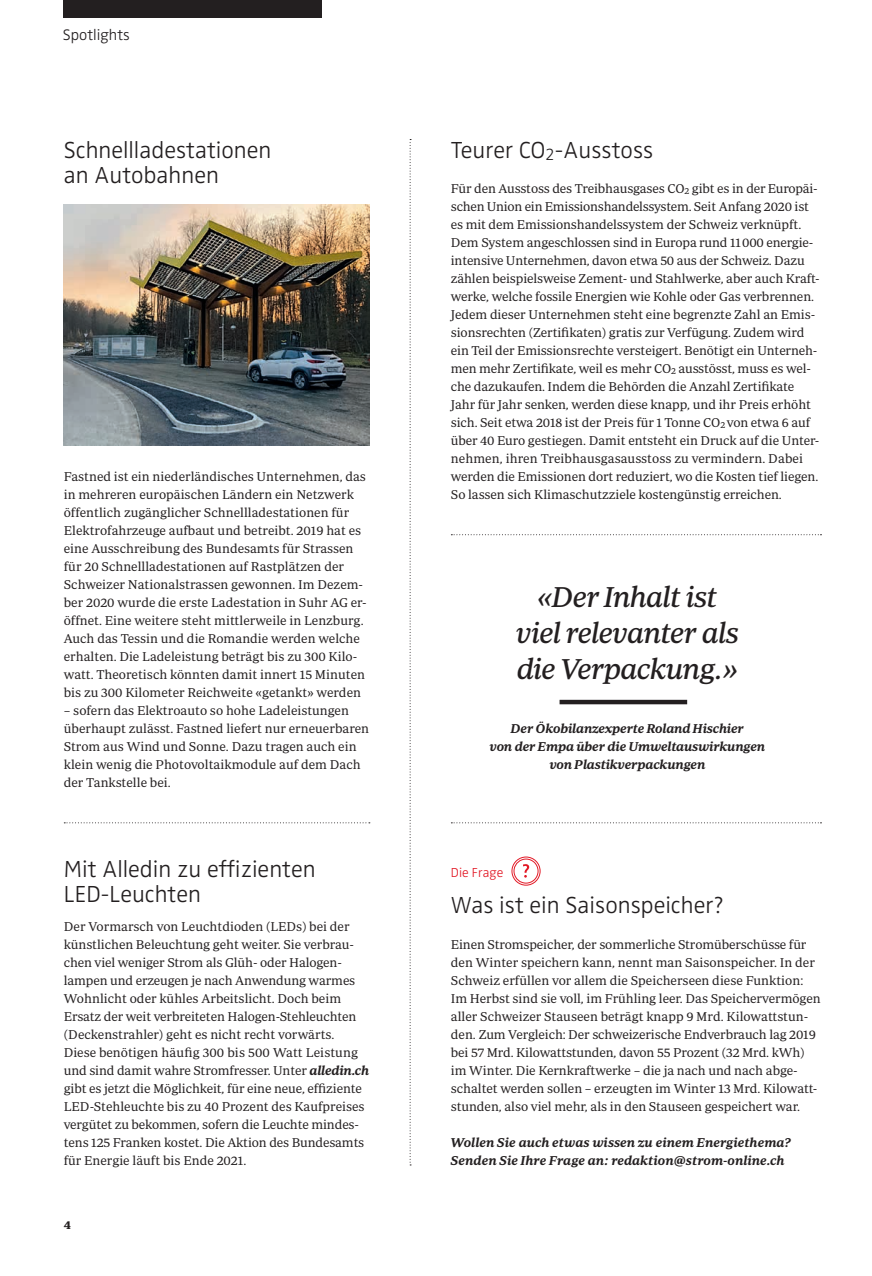
<style>
.page{position:relative;width:872px;height:1276px;background:#fff}
.page>*{position:absolute;margin:0;border:0;box-sizing:border-box;transform-origin:0 0}
.t1{font:italic 29.25px/36px "Periodico Text";letter-spacing:-.02em;color:#231f20;text-align:center}
.t2{font:300 24px/25.5px "Zwo Pro";color:#231f20}
.t3{font:300 15.75px "Zwo Pro";color:#231f20}
.t4{font:300 13.5px "Zwo Pro";color:#e21926}
.t5{font:13.05px/18px "Periodico Text Lg";letter-spacing:-.005em;color:#231f20}
.t6{font:italic 600 13.05px/18px "Periodico Text";letter-spacing:-.01em;color:#231f20;text-align:center}
.t7{font:700 12px "Periodico Text";color:#231f20}
.s1{font-family:"Periodico Text";font-weight:600;font-style:italic}
</style>
<div class="page">
<div style="left:64px;top:0;width:258px;height:18px;background:#231f20"></div>
<svg style="left:410px;top:139px;width:1px;height:1026px"></svg>
<svg style="left:64px;top:822px;width:306px;height:1px"></svg>
<svg style="left:451px;top:822px;width:370px;height:1px"></svg>
<svg style="left:451px;top:534px;width:370px;height:1px"></svg>
<img style="left:64px;top:204px;width:305px;height:241px">
<hr style="left:559px;top:700px;width:128px;height:4px;background:#231f20">
<svg style="left:511px;top:856px;width:30px;height:30px"></svg>
<p class="t3" style="left:63px;top:26px;width:68px">Spotlights</p>
<h2 class="t2" style="left:64px;top:138px;width:209px">Schnellladestationen an Autobahnen</h2>
<p class="t5" style="left:64px;top:467px;width:304px">Fastned ist ein niederländisches Unternehmen, das in mehreren europäischen Ländern ein Netzwerk öffentlich zugänglicher Schnellladestationen für Elektrofahrzeuge aufbaut und betreibt. 2019 hat es eine Ausschreibung des Bundesamts für Strassen für 20 Schnellladestationen auf Rastplätzen der Schweizer Nationalstrassen gewonnen. Im Dezem&shy;ber 2020 wurde die erste Ladestation in Suhr AG er&shy;öffnet. Eine weitere steht mittlerweile in Lenzburg.<br>Auch das Tessin und die Romandie werden welche erhalten. Die Ladeleistung beträgt bis zu 300 Kilo&shy;watt. Theoretisch könnten damit innert 15 Minuten bis zu 300 Kilometer Reichweite «getankt» werden</p>
<p class="t5" style="left:64px;top:701px;width:307px">– sofern das Elektroauto so hohe Ladeleistungen überhaupt zulässt. Fastned liefert nur erneuerbaren Strom aus Wind und Sonne. Dazu tragen auch ein klein wenig die Photovoltaikmodule auf dem Dach der Tankstelle bei.</p>
<h2 class="t2" style="left:64px;top:856px;width:253px">Mit Alledin zu effizienten<br>LED-Leuchten</h2>
<p class="t5" style="left:64px;top:917px;width:307px">Der Vormarsch von Leuchtdioden (LEDs) bei der künstlichen Beleuchtung geht weiter. Sie verbrau&shy;chen viel weniger Strom als Glüh- oder Halogen&shy;lampen und erzeugen je nach Anwendung warmes Wohnlicht oder kühles Arbeitslicht. Doch beim Ersatz der weit verbreiteten Halogen-Stehleuchten (Deckenstrahler) geht es nicht recht vorwärts.<br>Diese benötigen häufig 300 bis 500 Watt Leistung und sind damit wahre Stromfresser. Unter <span class="s1">alledin.ch </span>gibt es jetzt die Möglichkeit, für eine neue, effiziente LED-Stehleuchte bis zu 40 Prozent des Kaufpreises vergütet zu bekommen, sofern die Leuchte mindes&shy;tens 125 Franken kostet. Die Aktion des Bundesamts für Energie läuft bis Ende 2021.</p>
<p class="t7" style="left:64px;top:1217px;width:9px">4</p>
<h2 class="t2" style="left:451px;top:138px;width:204px">Teurer CO<sub>2</sub>-Ausstoss</h2>
<p class="t5" style="left:451px;top:179px;width:370px">Für den Ausstoss des Treibhausgases CO<sub>2</sub> gibt es in der Europäi&shy;schen Union ein Emissionshandelssystem. Seit Anfang 2020 ist es mit dem Emissionshandelssystem der Schweiz verknüpft.<br>Dem System angeschlossen sind in Europa rund 11000 energie&shy;intensive Unternehmen, davon etwa 50 aus der Schweiz. Dazu zählen beispielsweise Zement- und Stahlwerke, aber auch Kraft&shy;werke, welche fossile Energien wie Kohle oder Gas verbrennen.<br>Jedem dieser Unternehmen steht eine begrenzte Zahl an Emis&shy;sionsrechten (Zertifikaten) gratis zur Verfügung. Zudem wird ein Teil der Emissionsrechte versteigert. Benötigt ein Unterneh&shy;men mehr Zertifikate, weil es mehr CO<sub>2</sub> ausstösst, muss es wel&shy;che dazukaufen. Indem die Behörden die Anzahl Zertifikate Jahr für Jahr senken, werden diese knapp, und ihr Preis erhöht sich. Seit etwa 2018 ist der Preis für 1 Tonne CO<sub>2</sub> von etwa 6 auf über 40 Euro gestiegen. Damit entsteht ein Druck auf die Unter&shy;nehmen, ihren Treibhausgasausstoss zu vermindern. Dabei werden die Emissionen dort reduziert, wo die Kosten tief liegen.<br>So lassen sich Klimaschutzziele kostengünstig erreichen.</p>
<h1 class="t1" style="left:516px;top:578px;width:224px">«Der Inhalt ist viel relevanter als die Verpackung.»</h1>
<p class="t6" style="left:489px;top:719px;width:277px">Der Ökobilanzexperte Roland Hischier<br>von der Empa über die Umweltauswirkungen von Plastikverpackungen</p>
<p class="t4" style="left:451px;top:864px;width:54px">Die Frage</p>
<h2 class="t2" style="left:451px;top:892px;width:274px">Was ist ein Saisonspeicher?</h2>
<p class="t5" style="left:451px;top:935px;width:371px">Einen Stromspeicher, der sommerliche Stromüberschüsse für den Winter speichern kann, nennt man Saisonspeicher. In der Schweiz erfüllen vor allem die Speicherseen diese Funktion:<br>Im Herbst sind sie voll, im Frühling leer. Das Speichervermögen aller Schweizer Stauseen beträgt knapp 9 Mrd. Kilowattstun&shy;den. Zum Vergleich: Der schweizerische Endverbrauch lag 2019 bei 57 Mrd. Kilowattstunden, davon 55 Prozent (32 Mrd. kWh) im Winter. Die Kernkraftwerke – die ja nach und nach abge&shy;schaltet werden sollen – erzeugten im Winter 13 Mrd. Kilowatt&shy;stunden, also viel mehr, als in den Stauseen gespeichert war.</p>
<p class="t6" style="left:451px;top:1133px;width:341px;text-align:left">Wollen Sie auch etwas wissen zu einem Energiethema?<br>Senden Sie Ihre Frage an: redaktion@strom-online.ch</p>
</div>
